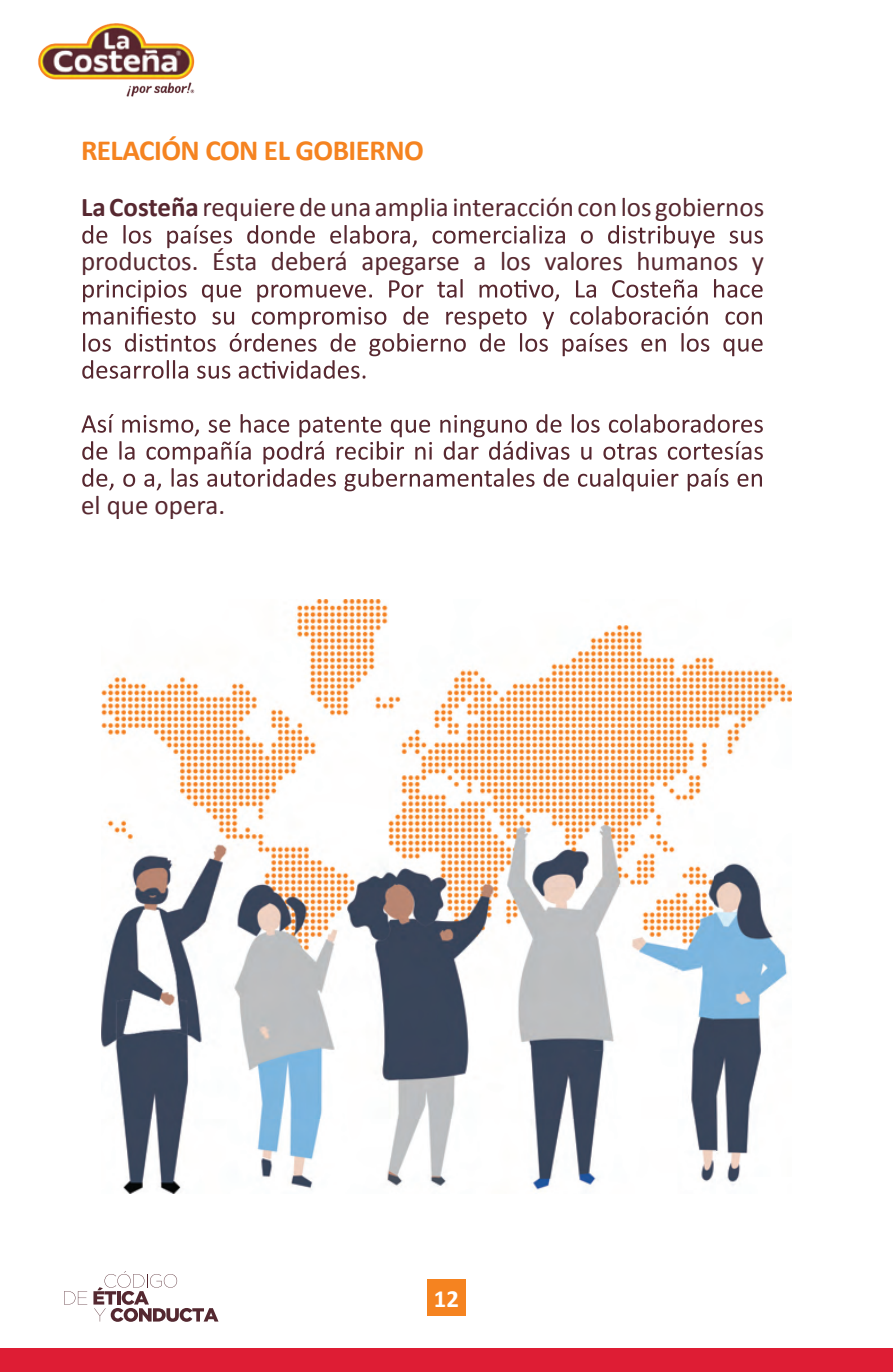
<style>
.page{position:relative;width:893px;height:1372px;background:#fff}
.page>*{position:absolute;margin:0;border:0;box-sizing:border-box;transform-origin:0 0}
.t1{font:700 29.25px "Calibri";letter-spacing:-.02em;color:#f58320}
.t2{font:27px/54px "Calibri";color:#572830}
.t3{font:700 24.75px "Calibri";color:#fff}
.s1{font-weight:700}
</style>
<div class="page">
<img style="left:38px;top:24px;width:157px;height:73px">
<svg style="left:64px;top:1291px;width:23px;height:13px"></svg>
<svg style="left:93px;top:1271px;width:125px;height:50px"></svg>
<svg style="left:82px;top:225px;width:681px;height:23px"></svg>
<svg style="left:82px;top:279px;width:681px;height:100px"></svg>
<svg style="left:81px;top:414px;width:682px;height:77px"></svg>
<div style="left:427px;top:1279px;width:39px;height:36px;background:#f58320"></div>
<div style="left:0;top:1347px;width:893px;height:24px;background:#de1d34"></div>
<img style="left:102px;top:599px;width:689px;height:594px">
<p class="t1" style="left:81px;top:131px;width:344px">RELACIÓN CON EL GOBIERNO</p>
<p class="t2" style="left:81px;top:180px;width:685px"><span class="s1">La Costeña</span> requiere de una amplia interacción con los gobiernos productos. Ésta deberá apegarse a los valores humanos y</p>
<p class="t2" style="left:81px;top:477px;width:146px">el que opera.</p>
<p class="t3" style="left:434px;top:1282px;width:27px">12</p>
</div>
